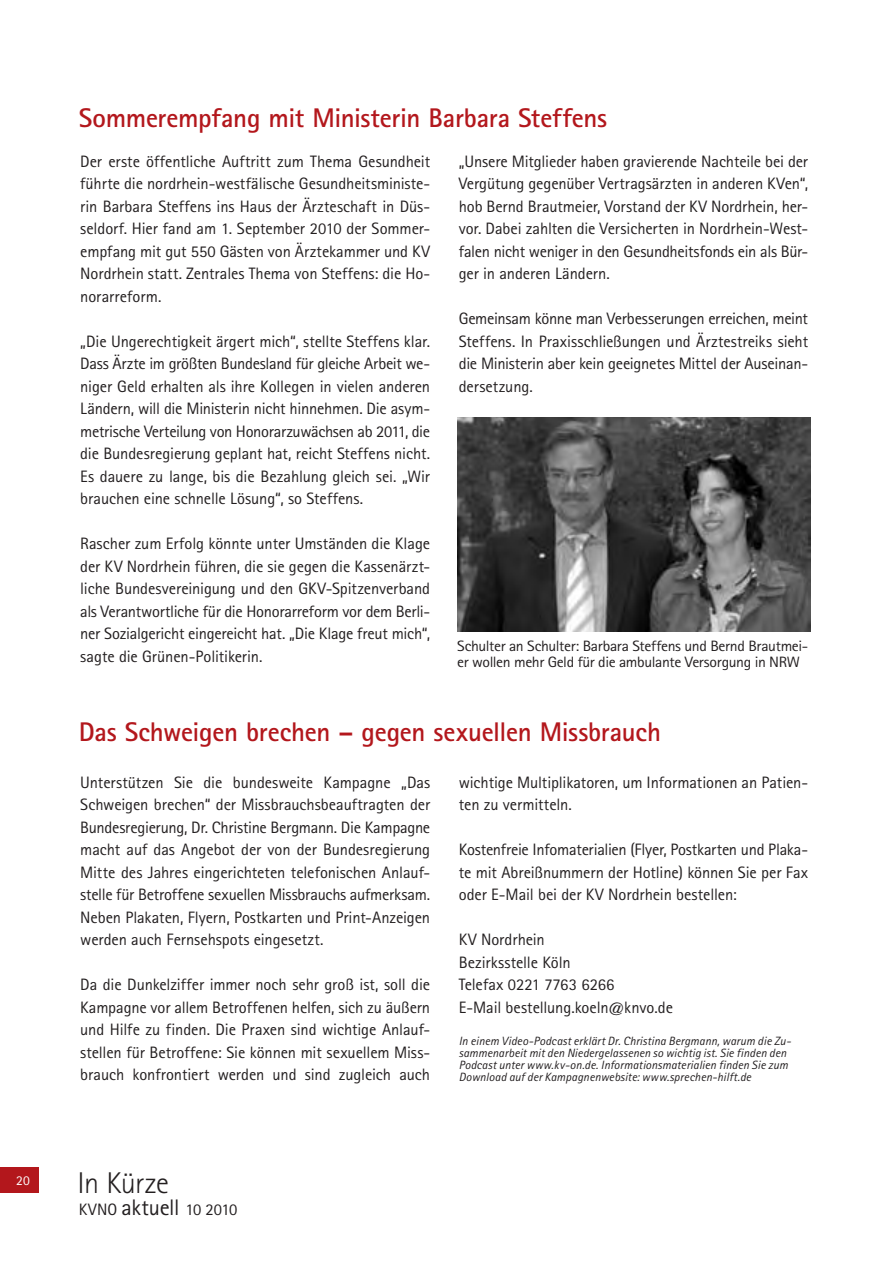
<style>
.page{position:relative;width:893px;height:1263px;background:#fff}
.page>*{position:absolute;margin:0;border:0;box-sizing:border-box;transform-origin:0 0}
.t1{font:300 30px "Agfa Rotis Sans Serif";letter-spacing:-.015em;color:#231f20}
.t2{font:700 27px "Agfa Rotis Sans Serif";letter-spacing:-.01em;color:#b3171c}
.t3{font:16.5px/22.5px "Agfa Rotis Sans Serif";letter-spacing:-.01em;color:#231f20;text-align:justify}
.t4{font:15px/16.5px "Agfa Rotis Sans Serif";letter-spacing:-.025em;color:#231f20;scale:1.05 1}
.t5{font:13.5px "Agfa Rotis Sans Serif";color:#fff}
.t6{font:italic 12px/12px "Agfa Rotis Sans Serif";letter-spacing:.005em;color:#231f20}
.s1{font-size:22.5px}
</style>
<div class="page">
<div style="left:0;top:1167px;width:38px;height:25px;background:#b3171c"></div>
<img style="left:457px;top:417px;width:353px;height:215px">
<p class="t5" style="left:16px;top:1172px;width:15px">20</p>
<h2 class="t2" style="left:79px;top:101px;width:530px">Sommerempfang mit Ministerin Barbara Steffens</h2>
<p class="t3" style="left:80px;top:150px;width:351px">Der erste öffentliche Auftritt zum Thema Gesundheit führte die nordrhein-westfälische Gesundheitsministe&shy;rin Barbara Steffens ins Haus der Ärzteschaft in Düs&shy;seldorf. Hier fand am 1. September 2010 der Sommer&shy;empfang mit gut 550 Gästen von Ärztekammer und KV Nordrhein statt. Zentrales Thema von Steffens: die Ho&shy;norarreform.</p>
<p class="t3" style="left:80px;top:330px;width:351px">„Die Ungerechtigkeit ärgert mich“, stellte Steffens klar.<br>Dass Ärzte im größten Bundesland für gleiche Arbeit we&shy;niger Geld erhalten als ihre Kollegen in vielen anderen Ländern, will die Ministerin nicht hinnehmen. Die asym&shy;metrische Verteilung von Honorarzuwächsen ab 2011, die die Bundesregierung geplant hat, reicht Steffens nicht.<br>Es dauere zu lange, bis die Bezahlung gleich sei. „Wir brauchen eine schnelle Lösung“, so Steffens.</p>
<p class="t3" style="left:80px;top:532px;width:351px">Rascher zum Erfolg könnte unter Umständen die Klage der KV Nordrhein führen, die sie gegen die Kassenärzt&shy;liche Bundesvereinigung und den GKV-Spitzenverband als Verantwortliche für die Honorarreform vor dem Berli&shy;ner Sozialgericht eingereicht hat. „Die Klage freut mich“, sagte die Grünen-Politikerin.</p>
<p class="t3" style="left:459px;top:150px;width:351px">„Unsere Mitglieder haben gravierende Nachteile bei der Vergütung gegenüber Vertragsärzten in anderen KVen“, hob Bernd Brautmeier, Vorstand der KV Nordrhein, her&shy;vor. Dabei zahlten die Versicherten in Nordrhein-West&shy;falen nicht weniger in den Gesundheitsfonds ein als Bür&shy;ger in anderen Ländern.</p>
<p class="t3" style="left:459px;top:307px;width:351px">Gemeinsam könne man Verbesserungen erreichen, meint Steffens. In Praxisschließungen und Ärztestreiks sieht die Ministerin aber kein geeignetes Mittel der Auseinan&shy;dersetzung.</p>
<p class="t4" style="left:457px;top:637px;width:336px">Schulter an Schulter: Barbara Steffens und Bernd Brautmei&shy;er wollen mehr Geld für die ambulante Versorgung in NRW</p>
<h2 class="t2" style="left:79px;top:714px;width:584px">Das Schweigen brechen – gegen sexuellen Missbrauch</h2>
<p class="t3" style="left:80px;top:771px;width:351px">Unterstützen Sie die bundesweite Kampagne „Das Schweigen brechen“ der Missbrauchsbeauftragten der Bundesregierung, Dr. Christine Bergmann. Die Kampagne macht auf das Angebot der von der Bundesregierung Mitte des Jahres eingerichteten telefonischen Anlauf&shy;stelle für Betroffene sexuellen Missbrauchs aufmerksam.<br>Neben Plakaten, Flyern, Postkarten und Print-Anzeigen werden auch Fernsehspots eingesetzt.</p>
<p class="t3" style="left:80px;top:973px;width:351px">Da die Dunkelziffer immer noch sehr groß ist, soll die Kampagne vor allem Betroffenen helfen, sich zu äußern und Hilfe zu finden. Die Praxen sind wichtige Anlauf&shy;stellen für Betroffene: Sie können mit sexuellem Miss&shy;brauch konfrontiert werden und sind zugleich auch</p>
<p class="t3" style="left:459px;top:771px;width:351px">wichtige Multiplikatoren, um Informationen an Patien&shy;ten zu vermitteln.</p>
<p class="t3" style="left:459px;top:838px;width:351px">Kostenfreie Infomaterialien (Flyer, Postkarten und Plaka&shy;te mit Abreißnummern der Hotline) können Sie per Fax oder E-Mail bei der KV Nordrhein bestellen:</p>
<p class="t3" style="left:459px;top:928px;width:216px;text-align:left">KV Nordrhein<br>Bezirksstelle Köln<br>Telefax 0221 7763 6266<br>E-Mail bestellung.koeln@knvo.de</p>
<p class="t6" style="left:459px;top:1035px;width:334px">In einem Video-Podcast erklärt Dr. Christina Bergmann, warum die Zu&shy;sammenarbeit mit den Niedergelassenen so wichtig ist. Sie finden den Podcast unter www.kv-on.de. Informationsmaterialien finden Sie zum Download auf der Kampagnenwebsite: www.sprechen-hilft.de</p>
<h1 class="t1" style="left:78px;top:1165px;width:93px">In Kürze</h1>
<p class="t3" style="left:79px;top:1198px;width:160px">KVNO <span class="s1">aktuell</span> 10 2010</p>
</div>
